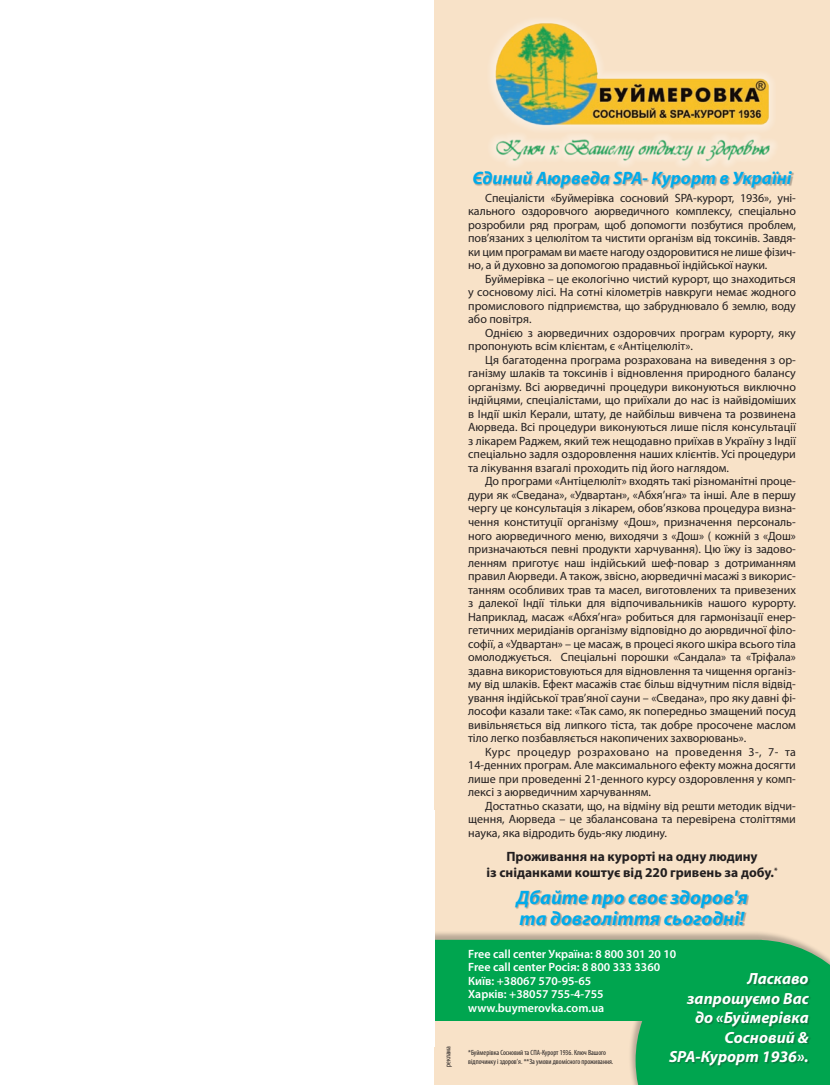
<style>
.page{position:relative;width:830px;height:1085px;background:#fff}
.page>*{position:absolute;margin:0;border:0;box-sizing:border-box;transform-origin:0 0}
.AVTOR_PODPIS{font:italic 700 19.5px/21px "Myriad Pro";color:#00abeb}
.AVTOR_PODPIS-2{font:italic 700 18px "Myriad Pro";color:#00abeb}
.AVTOR_PODPIS-3{font:italic 700 16.2px/19.5px "Myriad Pro";color:#fff;text-align:right}
.AVTOR_PODPIS-4{font:700 13.5px/16.5px "Myriad Pro";color:#231f20;text-align:center}
.AVTOR_PODPIS-5{font:12px/13.5px "Myriad Pro";color:#231f20;text-align:justify}
.AVTOR_PODPIS-6{font:600 12px "Myriad Pro";color:#fff}
.AVTOR_PODPIS-7{font:condensed 7.5px/9px "Myriad Pro";color:#231f20}
</style>
<div class="page">
<div style="left:434px;top:0;width:395px;height:1084px;background:#f8e2c8"></div>
<div style="left:473px;top:172px;width:349px;height:26px;background:#231f20;opacity:.3"></div>
<div style="left:485px;top:15px;width:324px;height:166px;background:#fff;opacity:.75"></div>
<img style="left:485px;top:19px;width:298px;height:145px">
<div style="left:515px;top:890px;width:314px;height:50px;background:#231f20;opacity:.3"></div>
<div style="left:426px;top:929px;width:403px;height:155px;background:#231f20;opacity:.3"></div>
<svg style="left:434px;top:939px;width:395px;height:145px;fill:#00a54f"></svg>
<div style="left:669px;top:973px;width:160px;height:111px;background:#231f20;opacity:.3"></div>
<div style="left:364px;top:809px;width:70px;height:237px;background:#fff"></div>
<p class="AVTOR_PODPIS-7" style="left:443px;top:1066px;width:22px;rotate:-90deg">реклама</p>
<p class="AVTOR_PODPIS-2" style="left:472px;top:166px;width:320px">Єдиний Аюрведа SРА- Курорт в Україні</p>
<p class="AVTOR_PODPIS-5" style="left:468px;top:191px;width:329px;text-indent:17px">Спеціалісти «Буймерівка сосновий SPA-курорт, 1936», уні&shy;кального оздоровчого аюрведичного комплексу, спеціально розробили ряд програм, щоб допомогти позбутися проблем, пов’язаних з целюлітом та чистити організм від токсинів. Завдя&shy;ки цим програмам ви маєте нагоду оздоровитися не лише фізич&shy;но, а й духовно за допомогою прадавньої індійської науки.</p>
<p class="AVTOR_PODPIS-5" style="left:468px;top:272px;width:329px;text-indent:17px">Буймерівка – це екологічно чистий курорт, що знаходиться у сосновому лісі. На сотні кілометрів навкруги немає жодного промислового підприємства, що забруднювало б землю, воду або повітря.</p>
<p class="AVTOR_PODPIS-5" style="left:468px;top:326px;width:329px;text-indent:17px">Однією з аюрведичних оздоровчих програм курорту, яку пропонують всім клієнтам, є «Антіцелюліт».</p>
<p class="AVTOR_PODPIS-5" style="left:468px;top:353px;width:329px;text-indent:17px">Ця багатоденна програма розрахована на виведення з ор&shy;ганізму шлаків та токсинів і відновлення природного балансу організму. Всі аюрведичні процедури виконуються виключно індійцями, спеціалістами, що приїхали до нас із найвідоміших в Індії шкіл Керали, штату, де найбільш вивчена та розвинена Аюрведа. Всі процедури виконуються лише після консультації з лікарем Раджем, який теж нещодавно приїхав в Україну з Індії спеціально задля оздоровлення наших клієнтів. Усі процедури та лікування взагалі проходить під його наглядом.</p>
<p class="AVTOR_PODPIS-5" style="left:468px;top:474px;width:329px;text-indent:17px">До програми «Антіцелюліт» входять такі різноманітні проце&shy;дури як «Сведана», «Удвартан», «Абхя’нга» та інші. Але в першу чергу це консультація з лікарем, обов’язкова процедура визна&shy;чення конституції організму «Дош», призначення персональ&shy;ного аюрведичного меню, виходячи з «Дош» ( кожній з «Дош» призначаються певні продукти харчування). Цю їжу із задово&shy;ленням приготує наш індійський шеф-повар з дотриманням правил Аюрведи. А також, звісно, аюрведичні масажі з викорис&shy;танням особливих трав та масел, виготовлених та привезених з далекої Індії тільки для відпочивальників нашого курорту.<br>Наприклад, масаж «Абхя’нга» робиться для гармонізації енер&shy;гетичних меридіанів організму відповідно до аюрвдичної філо&shy;софії, а «Удвартан» – це масаж, в процесі якого шкіра всього тіла омолоджується. Спеціальні порошки «Сандала» та «Тріфала» здавна використовуються для відновлення та чищення організ&shy;му від шлаків. Ефект масажів стає більш відчутним після відвід&shy;ування індійської трав’яної сауни – «Сведана», про яку давні фі&shy;лософи казали таке: «Так само, як попередньо змащений посуд вивільняється від липкого тіста, так добре просочене маслом тіло легко позбавляється накопичених захворювань».</p>
<p class="AVTOR_PODPIS-5" style="left:468px;top:744px;width:329px;text-indent:17px">Курс процедур розраховано на проведення 3-, 7- та 14-денних програм. Але максимального ефекту можна досягти лише при проведенні 21-денного курсу оздоровлення у комп&shy;лексі з аюрведичним харчуванням.</p>
<p class="AVTOR_PODPIS-5" style="left:468px;top:798px;width:329px;text-indent:17px">Достатньо сказати, що, на відміну від решти методик відчи&shy;щення, Аюрведа – це збалансована та перевірена століттями наука, яка відродить будь-яку людину.</p>
<p class="AVTOR_PODPIS-4" style="left:486px;top:847px;width:292px">Проживання на курорті на одну людину<br>із сніданками коштує від 220 гривень за добу.<sup>*</sup></p>
<p class="AVTOR_PODPIS" style="left:516px;top:885px;width:233px">Дбайте про своє здоров'я та довголіття сьогодні!</p>
<p class="AVTOR_PODPIS-6" style="left:468px;top:945px;width:209px">Free call center Україна: 8 800 301 20 10</p>
<p class="AVTOR_PODPIS-6" style="left:468px;top:959px;width:193px">Free call center Росія: 8 800 333 3360</p>
<p class="AVTOR_PODPIS-6" style="left:468px;top:972px;width:124px">Київ: +38067 570-95-65</p>
<p class="AVTOR_PODPIS-6" style="left:468px;top:986px;width:137px">Харків: +38057 755-4-755</p>
<p class="AVTOR_PODPIS-6" style="left:468px;top:999px;width:137px">www.buymerovka.com.ua</p>
<p class="AVTOR_PODPIS-3" style="left:668px;top:968px;width:141px">Ласкаво запрошуємо Вас до «Буймерівка<br>Сосновий &amp;<br>SPA-Курорт 1936».</p>
<p class="AVTOR_PODPIS-7" style="left:468px;top:1047px;width:147px">*Буймерівка Сосновий та СПА-Курорт 1936. Ключ Вашого відпочинку і здоров’я. **За умови двомісного проживання.</p>
</div>
